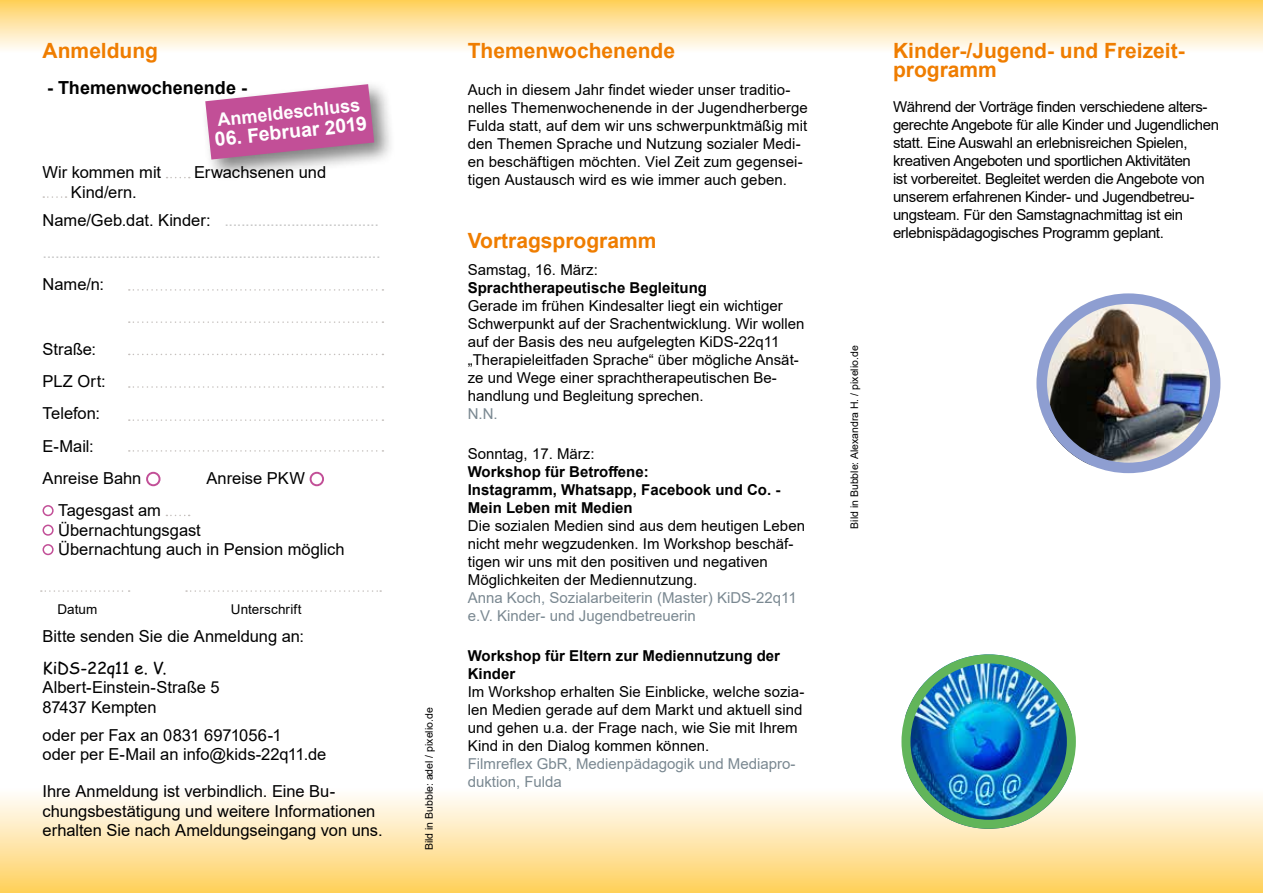
<style>
.page{position:relative;width:1263px;height:893px;background:#fff}
.page>*{position:absolute;margin:0;border:0;box-sizing:border-box;transform-origin:0 0}
.t1{font:700 21px/19.5px "Arial";color:#ef7d00}
.t2{font:700 19.5px "Arial";color:#fff}
.t3{font:700 18px "Arial";color:#000}
.t4{font:700 18px "Arial";color:#fff}
.t5{font:16.5px/19.5px "Arial";color:#000}
.t6{font:16.5px/28px "Arial";color:#c8c8c8}
.t7{font:16.5px "Comic Sans MS";letter-spacing:-.015em;color:#000}
.t8{font:15px/18px "Arial";color:#000}
.t9{font:15px/18px "Arial";letter-spacing:-.025em;color:#000}
.t10{font:700 15px/18px "Arial";color:#000}
.t11{font:15px/18px "Arial";color:#7a8891}
.t12{font:13.5px "Arial";letter-spacing:.005em;color:#000}
.t13{font:10.5px "Arial";color:#000}
.s1{color:#000}
</style>
<div class="page">
<div style="left:0;top:0;width:1263px;height:53px;background:linear-gradient(to bottom,#ffd05b,#fffeff)"></div>
<div style="left:0;top:787px;width:1263px;height:106px;background:linear-gradient(to bottom,#fff,#ffd15e)"></div>
<svg style="left:167px;top:177px;width:23px;height:1px"></svg>
<svg style="left:43px;top:196px;width:24px;height:2px"></svg>
<svg style="left:129px;top:289px;width:254px;height:2px"></svg>
<svg style="left:129px;top:321px;width:254px;height:2px"></svg>
<svg style="left:129px;top:354px;width:254px;height:1px"></svg>
<svg style="left:129px;top:386px;width:254px;height:2px"></svg>
<svg style="left:129px;top:419px;width:254px;height:2px"></svg>
<svg style="left:129px;top:450px;width:254px;height:2px"></svg>
<div style="left:146px;top:472px;width:15px;height:14px;border:2px solid #c24f97;border-radius:50%"></div>
<div style="left:310px;top:472px;width:14px;height:14px;border:2px solid #c24f97;border-radius:50%"></div>
<div style="left:43px;top:505px;width:11px;height:11px;border:2px solid #c24f97;border-radius:50%"></div>
<svg style="left:166px;top:515px;width:24px;height:1px"></svg>
<div style="left:43px;top:525px;width:11px;height:11px;border:2px solid #c24f97;border-radius:50%"></div>
<div style="left:43px;top:544px;width:11px;height:11px;border:2px solid #c24f97;border-radius:50%"></div>
<img style="left:1047px;top:301px;width:173px;height:165px">
<div style="left:1036px;top:293px;width:184px;height:180px;border:10px solid #8e9ed1;border-radius:50%"></div>
<img style="left:905px;top:656px;width:167px;height:173px">
<div style="left:901px;top:654px;width:175px;height:175px;border:9px solid #62b55a;border-radius:50%"></div>
<svg style="left:41px;top:590px;width:89px;height:2px"></svg>
<svg style="left:186px;top:590px;width:195px;height:2px"></svg>
<div style="left:200px;top:79px;width:196px;height:102px;background:#000;opacity:.5"></div>
<svg style="left:205px;top:84px;width:169px;height:76px"></svg>
<h1 class="t1" style="left:43px;top:41px;width:117px">Anmeldung</h1>
<p class="t3" style="left:47px;top:75px;width:201px">- Themenwochenende -</p>
<p class="t4" style="left:216px;top:107px;width:145px;rotate:-6deg">Anmeldeschluss</p>
<h2 class="t2" style="left:213px;top:126px;width:154px;rotate:-6deg">06. Februar 2019</h2>
<p class="t5" style="left:43px;top:163px;width:120px">Wir kommen mit</p>
<p class="t5" style="left:194px;top:163px;width:134px">Erwachsenen und</p>
<p class="t6" style="left:43px;top:178px;width:338px;text-indent:28px"><span class="s1">Kind/ern.<br>Name/Geb.dat. Kinder:</span> .....................................</p>
<p class="t6" style="left:43px;top:238px;width:340px">.................................................................................</p>
<p class="t5" style="left:43px;top:275px;width:63px">Name/n:</p>
<p class="t5" style="left:43px;top:333px;width:100px;line-height:32.2px">Straße:<br>PLZ Ort:<br>Telefon:<br>E-Mail:<br>Anreise Bahn</p>
<p class="t5" style="left:206px;top:468px;width:100px">Anreise PKW</p>
<p class="t5" style="left:58px;top:500px;width:288px">Tagesgast am<br>Übernachtungsgast<br>Übernachtung auch in Pension möglich</p>
<p class="t12" style="left:57px;top:600px;width:41px">Datum</p>
<p class="t12" style="left:231px;top:600px;width:72px">Unterschrift</p>
<p class="t5" style="left:43px;top:626px;width:263px">Bitte senden Sie die Anmeldung an:</p>
<p class="t7" style="left:43px;top:656px;width:126px">KiDS-22q11 e. V.</p>
<p class="t5" style="left:43px;top:678px;width:179px">Albert-Einstein-Straße 5<br>87437 Kempten</p>
<p class="t5" style="left:43px;top:725px;width:285px">oder per Fax an 0831 6971056-1<br>oder per E-Mail an info@kids-22q11.de</p>
<p class="t5" style="left:43px;top:781px;width:342px">Ihre Anmeldung ist verbindlich. Eine Bu&shy;chungsbestätigung und weitere Informationen erhalten Sie nach Ameldungseingang von uns.</p>
<p class="t13" style="left:422px;top:850px;width:144px;rotate:-90deg">Bild in Bubble: adel / pixelio.de</p>
<h1 class="t1" style="left:468px;top:41px;width:209px">Themenwochenende</h1>
<p class="t8" style="left:468px;top:81px;width:342px">Auch in diesem Jahr findet wieder unser traditio&shy;nelles Themenwochenende in der Jugendherberge Fulda statt, auf dem wir uns schwerpunktmäßig mit den Themen Sprache und Nutzung sozialer Medi&shy;en beschäftigen möchten. Viel Zeit zum gegensei&shy;tigen Austausch wird es wie immer auch geben.</p>
<h1 class="t1" style="left:468px;top:231px;width:190px">Vortragsprogramm</h1>
<p class="t8" style="left:468px;top:260px;width:132px">Samstag, 16. März:</p>
<p class="t10" style="left:468px;top:279px;width:241px">Sprachtherapeutische Begleitung</p>
<p class="t8" style="left:468px;top:296px;width:338px">Gerade im frühen Kindesalter liegt ein wichtiger Schwerpunkt auf der Srachentwicklung. Wir wollen auf der Basis des neu aufgelegten KiDS-22q11 „Therapieleitfaden Sprache“ über mögliche Ansät&shy;ze und Wege einer sprachtherapeutischen Be&shy;handlung und Begleitung sprechen.</p>
<p class="t11" style="left:468px;top:404px;width:31px">N.N.</p>
<p class="t8" style="left:468px;top:445px;width:128px">Sonntag, 17. März:</p>
<p class="t10" style="left:468px;top:463px;width:314px">Workshop für Betroffene:<br>Instagramm, Whatsapp, Facebook und Co. -<br>Mein Leben mit Medien</p>
<p class="t8" style="left:468px;top:517px;width:339px">Die sozialen Medien sind aus dem heutigen Leben nicht mehr wegzudenken. Im Workshop beschäf&shy;tigen wir uns mit den positiven und negativen Möglichkeiten der Mediennutzung.</p>
<p class="t11" style="left:468px;top:589px;width:331px">Anna Koch, Sozialarbeiterin (Master) KiDS-22q11 e.V. Kinder- und Jugendbetreuerin</p>
<p class="t10" style="left:468px;top:647px;width:314px">Workshop für Eltern zur Mediennutzung der<br>Kinder</p>
<p class="t8" style="left:468px;top:683px;width:338px">Im Workshop erhalten Sie Einblicke, welche sozia&shy;len Medien gerade auf dem Markt und aktuell sind und gehen u.a. der Frage nach, wie Sie mit Ihrem Kind in den Dialog kommen können.</p>
<p class="t11" style="left:468px;top:755px;width:329px">Filmreflex GbR, Medienpädagogik und Mediapro&shy;duktion, Fulda</p>
<h1 class="t1" style="left:893px;top:41px;width:293px">Kinder-/Jugend- und Freizeit&shy;programm</h1>
<p class="t9" style="left:893px;top:98px;width:327px">Während der Vorträge finden verschiedene alters&shy;gerechte Angebote für alle Kinder und Jugendlichen statt. Eine Auswahl an erlebnisreichen Spielen, kreativen Angeboten und sportlichen Aktivitäten<br>ist vorbereitet. Begleitet werden die Angebote von unserem erfahrenen Kinder- und Jugendbetreu&shy;ungsteam. Für den Samstagnachmittag ist ein erlebnispädagogisches Programm geplant.</p>
<p class="t13" style="left:847px;top:529px;width:185px;rotate:-90deg">Bild in Bubble: Alexandra H. / pixelio.de</p>
</div>
